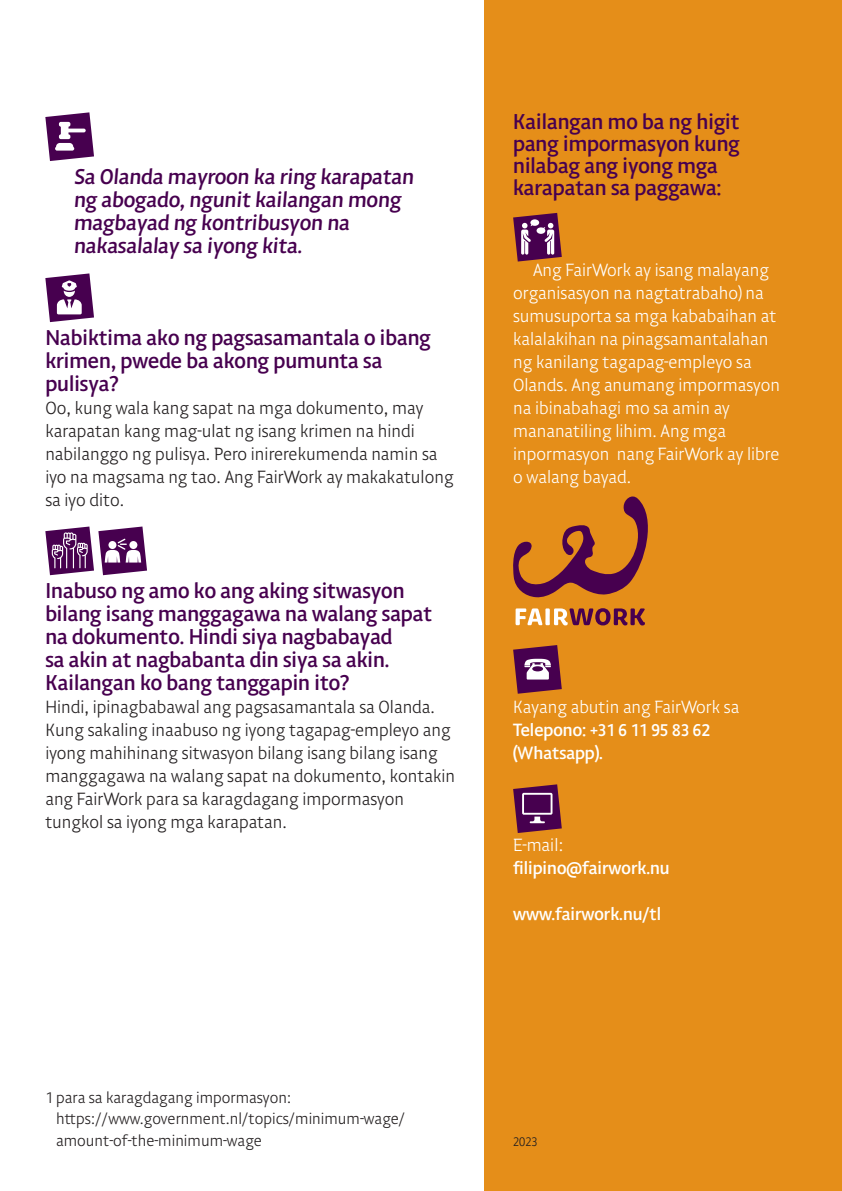
<style>
.page{position:relative;width:842px;height:1191px;background:#fff}
.page>*{position:absolute;margin:0;border:0;box-sizing:border-box;transform-origin:0 0}
.t1{font:700 23px/23px "Adam BP Text";color:#47004f}
.t2{font:100 19px/23px "Adam BP Text";color:#231f20}
.t3{font:100 19px/23px "Adam BP Text";color:#fff}
.t4{font:700 19px/23px "Adam BP Text";color:#fff}
.t5{font:100 17px/21.2px "Adam BP Text";color:#231f20}
.t6{font:100 14px "Adam BP Text";color:#231f20}
</style>
<div class="page">
<svg style="left:45px;top:112px;width:49px;height:49px"></svg>
<svg style="left:45px;top:273px;width:49px;height:49px"></svg>
<svg style="left:45px;top:526px;width:102px;height:49px"></svg>
<div style="left:485px;top:0;width:357px;height:1191px;background:#e58e19"></div>
<svg style="left:513px;top:213px;width:49px;height:48px;background:#844867"></svg>
<svg style="left:513px;top:496px;width:135px;height:102px"></svg>
<svg style="left:515px;top:608px;width:130px;height:17px"></svg>
<svg style="left:513px;top:645px;width:49px;height:48px;background:#7e3f61"></svg>
<svg style="left:513px;top:784px;width:49px;height:49px"></svg>
<p class="t1" style="left:74px;top:165px;width:344px">Sa Olanda mayroon ka ring karapatan ng abogado, ngunit kailangan mong magbayad ng kontribusyon na nakasalalay sa iyong kita.</p>
<p class="t1" style="left:45px;top:326px;width:387px">Nabiktima ako ng pagsasamantala o ibang krimen, pwede ba akong pumunta sa pulisya?</p>
<p class="t2" style="left:45px;top:396px;width:410px">Oo, kung wala kang sapat na mga dokumento, may karapatan kang mag-ulat ng isang krimen na hindi nabilanggo ng pulisya. Pero inirerekumenda namin sa iyo na magsama ng tao. Ang FairWork ay makakatulong sa iyo dito.</p>
<p class="t1" style="left:45px;top:579px;width:388px">Inabuso ng amo ko ang aking sitwasyon bilang isang manggagawa na walang sapat na dokumento. Hindi siya nagbabayad<br>sa akin at nagbabanta din siya sa akin.<br>Kailangan ko bang tanggapin ito?</p>
<p class="t2" style="left:45px;top:695px;width:411px">Hindi, ipinagbabawal ang pagsasamantala sa Olanda.<br>Kung sakaling inaabuso ng iyong tagapag-empleyo ang iyong mahihinang sitwasyon bilang isang bilang isang manggagawa na walang sapat na dokumento, kontakin ang FairWork para sa karagdagang impormasyon tungkol sa iyong mga karapatan.</p>
<p class="t1" style="left:513px;top:111px;width:228px;line-height:22px">Kailangan mo ba ng higit pang impormasyon kung nilabag ang iyong mga karapatan sa paggawa:</p>
<p class="t3" style="left:513px;top:258px;width:268px;text-indent:20px">Ang FairWork ay isang malayang organisasyon na nagtatrabaho) na sumusuporta sa mga kababaihan at kalalakihan na pinagsamantalahan ng kanilang tagapag-empleyo sa<br>Olands. Ang anumang impormasyon na ibinabahagi mo sa amin ay mananatiling lihim. Ang mga inpormasyon nang FairWork ay libre o walang bayad.</p>
<p class="t3" style="left:513px;top:695px;width:228px">Kayang abutin ang FairWork sa</p>
<p class="t4" style="left:513px;top:718px;width:198px">Telepono: +31 6 11 95 83 62 (Whatsapp).</p>
<p class="t3" style="left:513px;top:833px;width:52px">E-mail:</p>
<p class="t4" style="left:513px;top:856px;width:158px">filipino@fairwork.nu</p>
<p class="t4" style="left:513px;top:902px;width:150px">www.fairwork.nu/tl</p>
<p class="t5" style="left:56px;top:1087px;width:351px;text-indent:-11px">1 para sa karagdagang impormasyon: https://www.government.nl/topics/minimum-wage/ amount-of-the-minimum-wage</p>
<p class="t6" style="left:513px;top:1132px;width:26px">2023</p>
</div>
